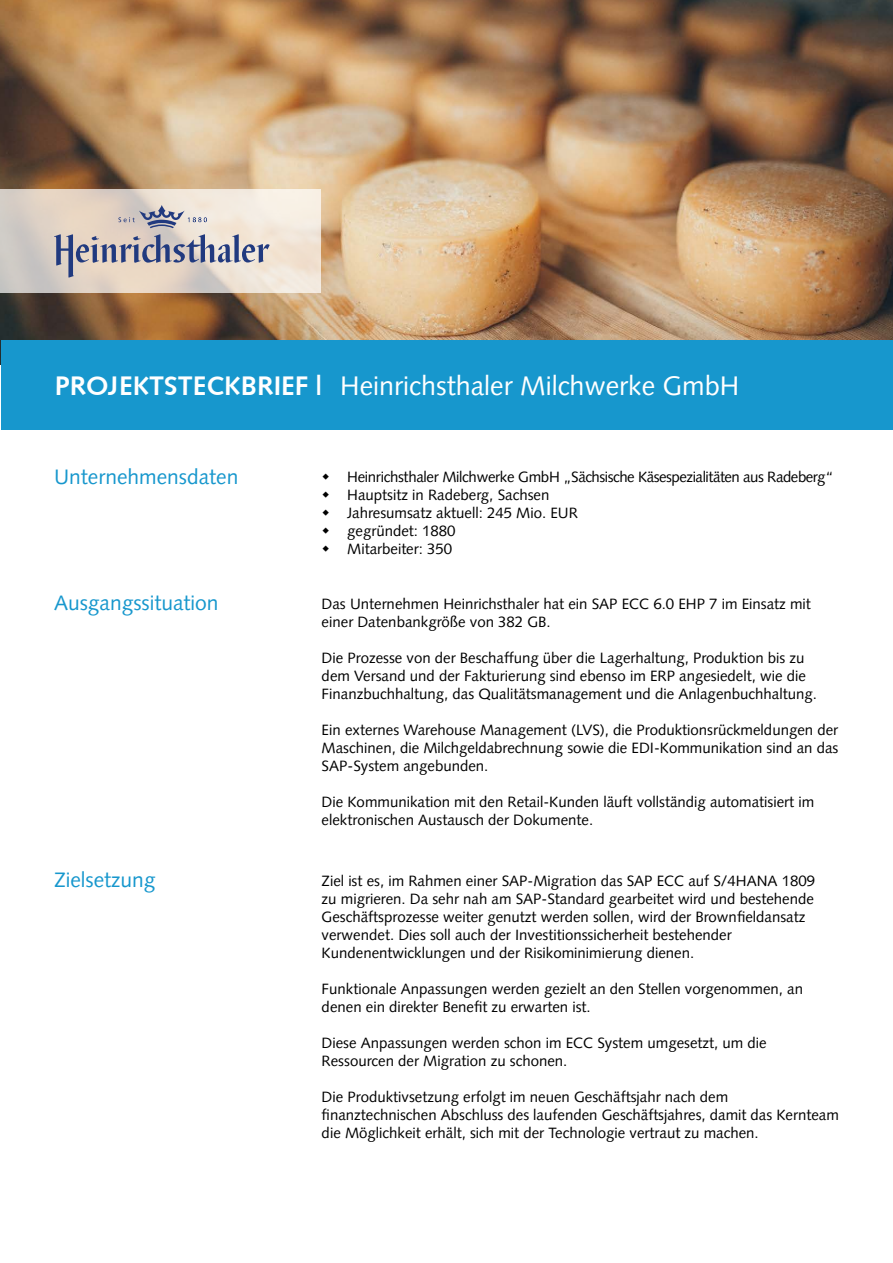
<style>
.page{position:relative;width:893px;height:1263px;background:#fff}
.page>*{position:absolute;margin:0;border:0;box-sizing:border-box;transform-origin:0 0}
.t1{font:27px "Syntax LT Pro";color:#fff}
.t2{font:700 27px "Syntax";color:#fff}
.t3{font:21px "Syntax LT Pro";color:#1797cd}
.t4{font:15px/18px "Syntax LT Pro";color:#000}
</style>
<div class="page">
<img style="left:0;top:0;width:893px;height:364px">
<svg style="left:0;top:189px;width:321px;height:103px"></svg>
<div style="left:1px;top:340px;width:891px;height:89px;background:#1797cd"></div>
<svg style="left:54px;top:234px;width:216px;height:44px"></svg>
<svg style="left:118px;top:205px;width:89px;height:23px"></svg>
<h1 class="t2" style="left:55px;top:370px;width:269px">PROJEKTSTECKBRIEF |</h1>
<h1 class="t1" style="left:340px;top:370px;width:400px">Heinrichsthaler Milchwerke GmbH</h1>
<h2 class="t3" style="left:54px;top:464px;width:186px">Unternehmensdaten</h2>
<p class="t4" style="left:347px;top:468px;width:488px">Heinrichsthaler Milchwerke GmbH „Sächsische Käsespezialitäten aus Radeberg“ Hauptsitz in Radeberg, Sachsen<br>Jahresumsatz aktuell: 245 Mio. EUR<br>gegründet: 1880<br>Mitarbeiter: 350</p>
<h2 class="t3" style="left:54px;top:590px;width:166px">Ausgangssituation</h2>
<h2 class="t3" style="left:54px;top:867px;width:103px">Zielsetzung</h2>
<p class="t4" style="left:322px;top:595px;width:491px">Das Unternehmen Heinrichsthaler hat ein SAP ECC 6.0 EHP 7 im Einsatz mit einer Datenbankgröße von 382 GB.</p>
<p class="t4" style="left:322px;top:649px;width:497px">Die Prozesse von der Beschaffung über die Lagerhaltung, Produktion bis zu dem Versand und der Fakturierung sind ebenso im ERP angesiedelt, wie die<br>Finanzbuchhaltung, das Qualitätsmanagement und die Anlagenbuchhaltung.</p>
<p class="t4" style="left:322px;top:721px;width:518px;text-align:justify">Ein externes Warehouse Management (LVS), die Produktionsrückmeldungen der Maschinen, die Milchgeldabrechnung sowie die EDI-Kommunikation sind an das SAP-System angebunden.</p>
<p class="t4" style="left:322px;top:793px;width:494px">Die Kommunikation mit den Retail-Kunden läuft vollständig automatisiert im elektronischen Austausch der Dokumente.</p>
<p class="t4" style="left:322px;top:872px;width:495px">Ziel ist es, im Rahmen einer SAP-Migration das SAP ECC auf S/4HANA 1809 zu migrieren. Da sehr nah am SAP-Standard gearbeitet wird und bestehende Geschäftsprozesse weiter genutzt werden sollen, wird der Brownfieldansatz verwendet. Dies soll auch der Investitionssicherheit bestehender Kundenentwicklungen und der Risikominimierung dienen.</p>
<p class="t4" style="left:322px;top:980px;width:483px">Funktionale Anpassungen werden gezielt an den Stellen vorgenommen, an denen ein direkter Benefit zu erwarten ist.</p>
<p class="t4" style="left:322px;top:1034px;width:447px">Diese Anpassungen werden schon im ECC System umgesetzt, um die<br>Ressourcen der Migration zu schonen.</p>
<p class="t4" style="left:322px;top:1088px;width:519px">Die Produktivsetzung erfolgt im neuen Geschäftsjahr nach dem finanztechnischen Abschluss des laufenden Geschäftsjahres, damit das Kernteam die Möglichkeit erhält, sich mit der Technologie vertraut zu machen.</p>
</div>
